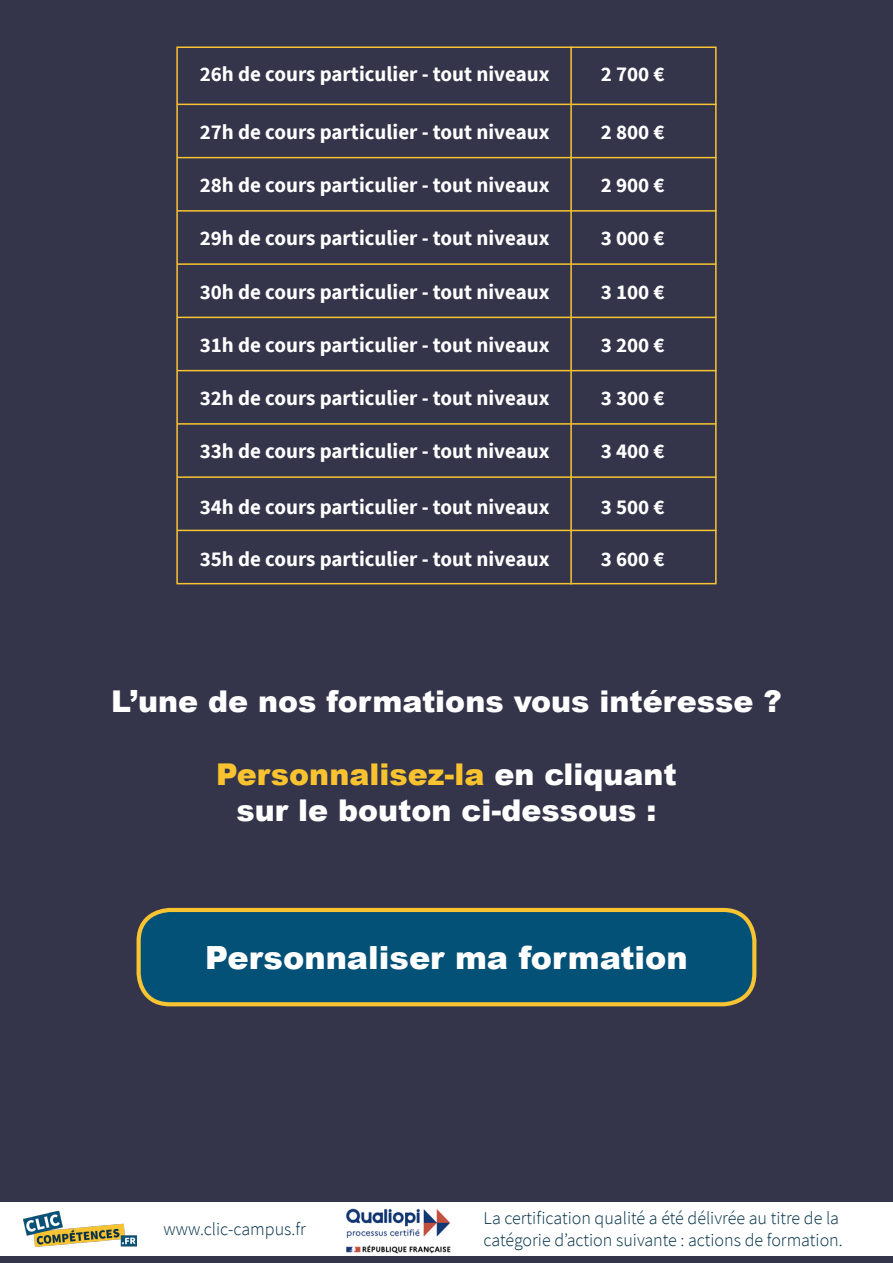
<style>
.page{position:relative;width:893px;height:1263px;background:#34344a}
.page>*{position:absolute;margin:0;border:0;box-sizing:border-box;transform-origin:0 0}
.t1{font:900 31.95px "Arial";color:#fff}
.t2{font:900 30px/36px "Arial";color:#fff;text-align:center}
.t3{font:700 21px "Source Sans Pro";color:#fff}
.t4{font:300 18px/21.6px "Source Sans Pro";color:#023047}
.s1{color:#f9c330}
</style>
<div class="page">
<div style="left:176px;top:47px;width:541px;height:537px;border:2px solid #f9c432"></div>
<hr style="left:177px;top:104px;width:540px;height:1px;background:#f9c432">
<hr style="left:177px;top:530px;width:540px;height:1px;background:#f9c432">
<hr style="left:177px;top:317px;width:540px;height:1px;background:#f9c432">
<hr style="left:177px;top:210px;width:540px;height:2px;background:#f9c432">
<hr style="left:177px;top:423px;width:540px;height:2px;background:#f9c432">
<hr style="left:177px;top:157px;width:540px;height:1px;background:#f9c432">
<hr style="left:177px;top:370px;width:540px;height:1px;background:#f9c432">
<hr style="left:177px;top:263px;width:540px;height:2px;background:#f9c432">
<hr style="left:177px;top:476px;width:540px;height:2px;background:#f9c432">
<hr style="left:570px;top:47px;width:2px;height:537px;background:#f9c432">
<div style="left:139px;top:910px;width:615px;height:94px;background:#035177;border-radius:31px"></div>
<div style="left:137px;top:908px;width:619px;height:98px;border:4px solid #f9c432;border-radius:31px"></div>
<div style="left:0;top:1202px;width:893px;height:53px;background:#fff"></div>
<img style="left:346px;top:1208px;width:105px;height:46px">
<img style="left:23px;top:1210px;width:114px;height:37px">
<p class="t3" style="left:200px;top:60px;width:351px">26h de cours particulier - tout niveaux</p>
<p class="t3" style="left:200px;top:118px;width:351px">27h de cours particulier - tout niveaux</p>
<p class="t3" style="left:200px;top:171px;width:351px">28h de cours particulier - tout niveaux</p>
<p class="t3" style="left:200px;top:224px;width:351px">29h de cours particulier - tout niveaux</p>
<p class="t3" style="left:200px;top:277px;width:351px">30h de cours particulier - tout niveaux</p>
<p class="t3" style="left:200px;top:331px;width:351px">31h de cours particulier - tout niveaux</p>
<p class="t3" style="left:200px;top:384px;width:351px">32h de cours particulier - tout niveaux</p>
<p class="t3" style="left:200px;top:437px;width:351px">33h de cours particulier - tout niveaux</p>
<p class="t3" style="left:200px;top:493px;width:351px">34h de cours particulier - tout niveaux</p>
<p class="t3" style="left:200px;top:544px;width:351px">35h de cours particulier - tout niveaux</p>
<p class="t3" style="left:601px;top:60px;width:65px">2 700 €</p>
<p class="t3" style="left:601px;top:118px;width:65px">2 800 €</p>
<p class="t3" style="left:601px;top:171px;width:65px">2 900 €</p>
<p class="t3" style="left:601px;top:224px;width:65px">3 000 €</p>
<p class="t3" style="left:601px;top:277px;width:65px">3 100 €</p>
<p class="t3" style="left:601px;top:331px;width:65px">3 200 €</p>
<p class="t3" style="left:601px;top:384px;width:65px">3 300 €</p>
<p class="t3" style="left:601px;top:437px;width:65px">3 400 €</p>
<p class="t3" style="left:601px;top:493px;width:65px">3 500 €</p>
<p class="t3" style="left:601px;top:544px;width:65px">3 600 €</p>
<h2 class="t2" style="left:111px;top:683px;width:672px">L’une de nos formations vous intéresse ?</h2>
<h2 class="t2" style="left:216px;top:755px;width:462px"><span class="s1">Personnalisez-la</span> en cliquant sur le bouton ci-dessous :</h2>
<h1 class="t1" style="left:205px;top:934px;width:484px">Personnaliser ma formation</h1>
<p class="t4" style="left:163px;top:1218px;width:144px">www.clic-campus.fr</p>
<p class="t4" style="left:484px;top:1207px;width:361px">La certification qualité a été délivrée au titre de la catégorie d’action suivante : actions de formation.</p>
</div>
